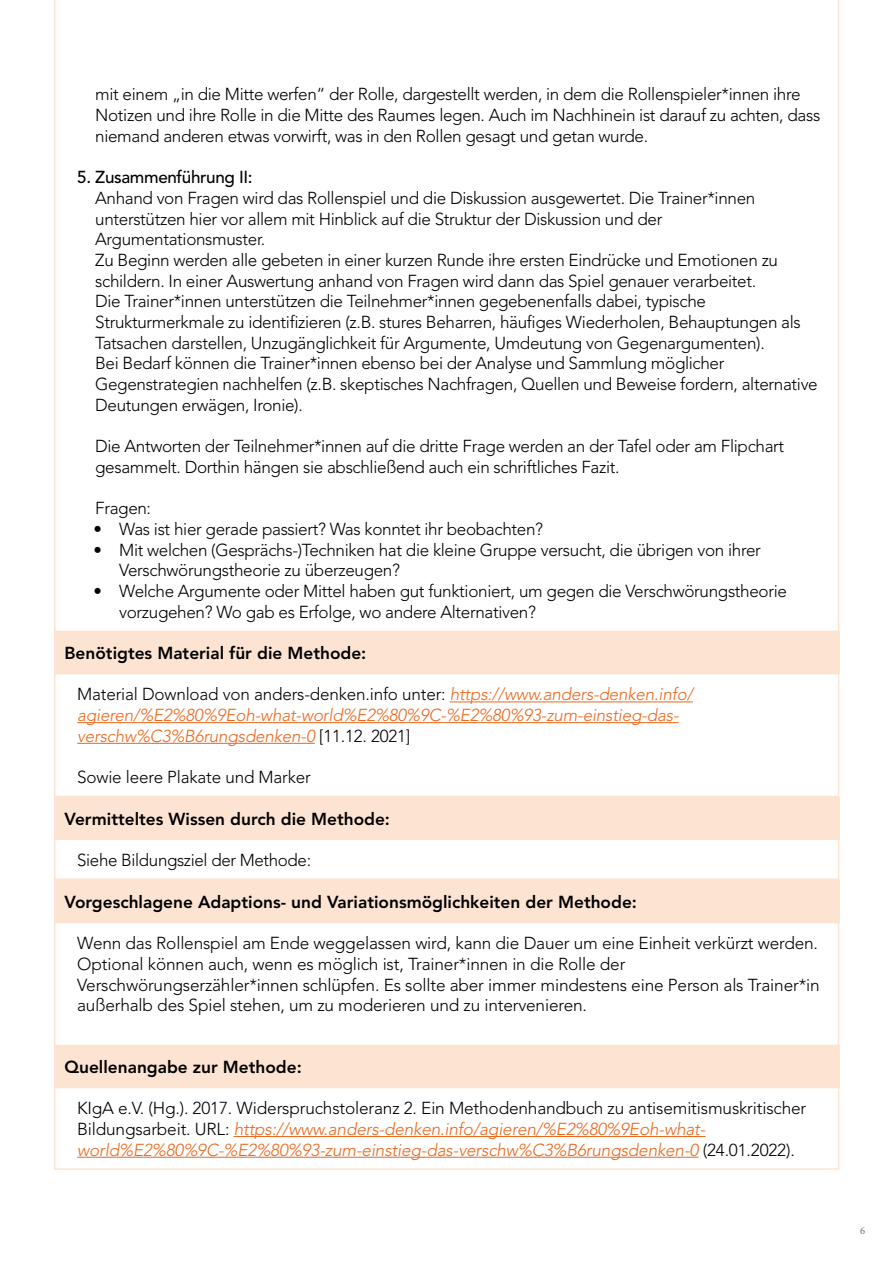
<style>
.page{position:relative;width:893px;height:1263px;background:#fff}
.page>*{position:absolute;margin:0;border:0;box-sizing:border-box;transform-origin:0 0}
.t1{font:300 17.25px/20.7px "Avenir LT Pro";letter-spacing:-.02em;color:#000}
.t2{font:italic 300 17.25px/20.7px "Avenir LT Pro";letter-spacing:-.01em;color:#ec671d}
.t3{font:800 17.25px "Avenir LT Pro";color:#000}
.t4{font:500 17.25px "Avenir LT Pro";letter-spacing:-.02em;color:#000}
.t5{font:10.5px "Minion Pro";color:#706f6f}
.s1{font-style:normal;color:#000}
</style>
<div class="page">
<svg style="left:54px;top:0;width:785px;height:631px"></svg>
<div style="left:54px;top:631px;width:785px;height:43px;background:#fde4d2"></div>
<hr style="left:450px;top:701px;width:243px;height:1px;background:#ec671d">
<hr style="left:77px;top:722px;width:602px;height:1px;background:#ec671d">
<hr style="left:77px;top:743px;width:238px;height:1px;background:#ec671d">
<div style="left:54px;top:673px;width:785px;height:124px;border:2px solid #fde4d2"></div>
<div style="left:54px;top:797px;width:785px;height:42px;background:#fde4d2"></div>
<div style="left:54px;top:838px;width:785px;height:42px;border:2px solid #fde4d2"></div>
<div style="left:54px;top:880px;width:785px;height:42px;background:#fde4d2"></div>
<div style="left:54px;top:922px;width:785px;height:124px;border:2px solid #fde4d2"></div>
<div style="left:54px;top:1045px;width:785px;height:43px;background:#fde4d2"></div>
<hr style="left:234px;top:1136px;width:472px;height:1px;background:#ec671d">
<hr style="left:77px;top:1157px;width:621px;height:1px;background:#ec671d">
<div style="left:54px;top:1087px;width:785px;height:83px;border:2px solid #fde4d2"></div>
<p class="t1" style="left:95px;top:84px;width:727px">mit einem „in die Mitte werfen“ der Rolle, dargestellt werden, in dem die Rollenspieler*innen ihre<br>Notizen und ihre Rolle in die Mitte des Raumes legen. Auch im Nachhinein ist darauf zu achten, dass niemand anderen etwas vorwirft, was in den Rollen gesagt und getan wurde.</p>
<p class="t4" style="left:77px;top:167px;width:177px">5. Zusammenführung II:</p>
<p class="t1" style="left:95px;top:188px;width:724px">Anhand von Fragen wird das Rollenspiel und die Diskussion ausgewertet. Die Trainer*innen unterstützen hier vor allem mit Hinblick auf die Struktur der Diskussion und der Argumentationsmuster.<br>Zu Beginn werden alle gebeten in einer kurzen Runde ihre ersten Eindrücke und Emotionen zu schildern. In einer Auswertung anhand von Fragen wird dann das Spiel genauer verarbeitet.<br>Die Trainer*innen unterstützen die Teilnehmer*innen gegebenenfalls dabei, typische Strukturmerkmale zu identifizieren (z.B. stures Beharren, häufiges Wiederholen, Behauptungen als Tatsachen darstellen, Unzugänglichkeit für Argumente, Umdeutung von Gegenargumenten).<br>Bei Bedarf können die Trainer*innen ebenso bei der Analyse und Sammlung möglicher Gegenstrategien nachhelfen (z.B. skeptisches Nachfragen, Quellen und Beweise fordern, alternative Deutungen erwägen, Ironie).</p>
<p class="t1" style="left:95px;top:436px;width:691px">Die Antworten der Teilnehmer*innen auf die dritte Frage werden an der Tafel oder am Flipchart gesammelt. Dorthin hängen sie abschließend auch ein schriftliches Fazit.</p>
<p class="t1" style="left:95px;top:498px;width:57px">Fragen:</p>
<p class="t1" style="left:93px;top:519px;width:451px">• Was ist hier gerade passiert? Was konntet ihr beobachten?</p>
<p class="t1" style="left:119px;top:539px;width:643px;text-indent:-26px">• Mit welchen (Gesprächs-)Techniken hat die kleine Gruppe versucht, die übrigen von ihrer<br>Verschwörungstheorie zu überzeugen?</p>
<p class="t1" style="left:119px;top:581px;width:669px;text-indent:-26px">• Welche Argumente oder Mittel haben gut funktioniert, um gegen die Verschwörungstheorie vorzugehen? Wo gab es Erfolge, wo andere Alternativen?</p>
<p class="t3" style="left:64px;top:643px;width:303px">Benötigtes Material für die Methode:</p>
<p class="t2" style="left:77px;top:684px;width:617px"><span class="s1">Material Download von anders-denken.info unter:</span> https://www.anders-denken.info/ agieren/%E2%80%9Eoh-what-world%E2%80%9C-%E2%80%93-zum-einstieg-das&shy;verschw%C3%B6rungsdenken-0 <span class="s1">[11.12. 2021]</span></p>
<p class="t1" style="left:77px;top:767px;width:235px">Sowie leere Plakate und Marker</p>
<p class="t3" style="left:64px;top:808px;width:327px">Vermitteltes Wissen durch die Methode:</p>
<p class="t1" style="left:77px;top:849px;width:235px">Siehe Bildungsziel der Methode:</p>
<p class="t3" style="left:64px;top:891px;width:574px">Vorgeschlagene Adaptions- und Variationsmöglichkeiten der Methode:</p>
<p class="t1" style="left:77px;top:933px;width:744px">Wenn das Rollenspiel am Ende weggelassen wird, kann die Dauer um eine Einheit verkürzt werden.<br>Optional können auch, wenn es möglich ist, Trainer*innen in die Rolle der Verschwörungserzähler*innen schlüpfen. Es sollte aber immer mindestens eine Person als Trainer*in außerhalb des Spiel stehen, um zu moderieren und zu intervenieren.</p>
<p class="t3" style="left:64px;top:1057px;width:239px">Quellenangabe zur Methode:</p>
<p class="t2" style="left:77px;top:1098px;width:731px"><span class="s1">KIgA e.V. (Hg.). 2017. Widerspruchstoleranz 2. Ein Methodenhandbuch zu antisemitismuskritischer<br>Bildungsarbeit. URL:</span> https://www.anders-denken.info/agieren/%E2%80%9Eoh-what&shy;world%E2%80%9C-%E2%80%93-zum-einstieg-das-verschw%C3%B6rungsdenken-0 <span class="s1">(24.01.2022).</span></p>
<p class="t5" style="left:860px;top:1223px;width:7px">6</p>
</div>
